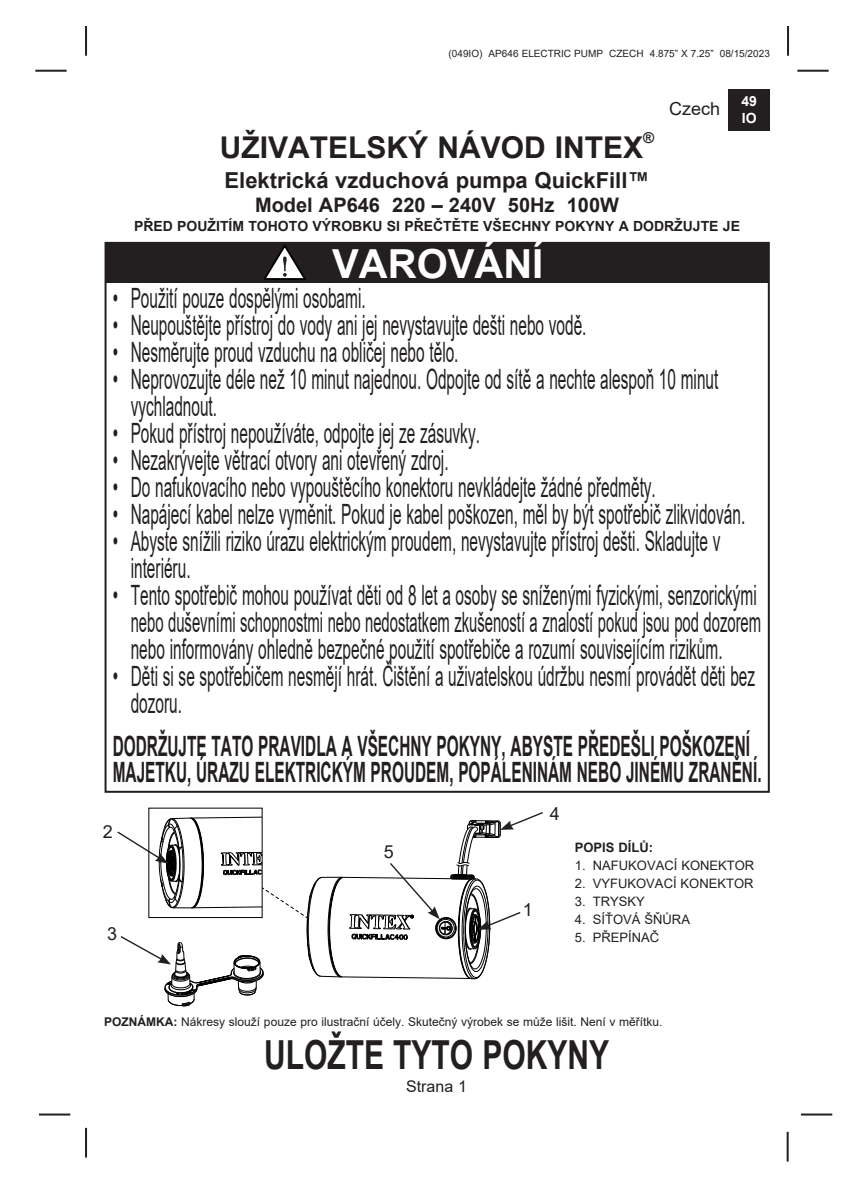
<style>
.page{position:relative;width:864px;height:1191px;background:#fff}
.page>*{position:absolute;margin:0;border:0;box-sizing:border-box;transform-origin:0 0}
.t1{font:700 40px "Arial";color:#231f20;scale:.75 1}
.t2{font:700 40px "Arial";color:#fff}
.t3{font:700 30px "Arial";color:#231f20}
.t4{font:28px/27px "Arial";color:#231f20;scale:.55 1}
.t5{font:700 28px/26px "Arial";color:#231f20;scale:.55 1}
.t6{font:700 22px "Arial";color:#231f20}
.t7{font:700 20px "Arial";color:#231f20}
.t8{font:18px "Arial";color:#231f20}
.t9{font:16px "Arial";color:#231f20}
.t10{font:700 15px "Arial";color:#231f20}
.t11{font:700 14px "Arial";color:#231f20}
.t12{font:700 14px/16.8px "Arial";color:#fff}
.t13{font:13px "Arial";color:#231f20}
.t14{font:700 13px "Arial";color:#231f20}
.t15{font:12px "Arial";color:#231f20}
.t16{font:10px "Arial";color:#231f20}
.s1{font-weight:700}
</style>
<div class="page">
<hr style="left:35px;top:70px;width:32px;height:2px;background:#231f20">
<hr style="left:797px;top:70px;width:32px;height:2px;background:#231f20">
<hr style="left:85px;top:26px;width:2px;height:30px;background:#231f20">
<hr style="left:787px;top:26px;width:2px;height:30px;background:#231f20">
<hr style="left:39px;top:1113px;width:31px;height:2px;background:#231f20">
<hr style="left:801px;top:1113px;width:31px;height:2px;background:#231f20">
<hr style="left:85px;top:1127px;width:2px;height:30px;background:#231f20">
<hr style="left:787px;top:1131px;width:2px;height:30px;background:#231f20">
<div style="left:728px;top:89px;width:42px;height:41px;background:#231f20"></div>
<svg style="left:117px;top:810px;width:426px;height:196px"></svg>
<div style="left:106px;top:243px;width:663px;height:39px;background:#231f20"></div>
<svg style="left:264px;top:245px;width:42px;height:35px"></svg>
<p class="t16" style="left:449px;top:46px;width:323px">(049IO) AP646 ELECTRIC PUMP CZECH 4.875” X 7.25” 08/15/2023</p>
<p class="t8" style="left:669px;top:96px;width:53px">Czech</p>
<p class="t12" style="left:741px;top:93px;width:17px">49<br>IO</p>
<p class="t3" style="left:220px;top:127px;width:425px">UŽIVATELSKÝ NÁVOD INTEX</p>
<p class="t10" style="left:643px;top:127px;width:13px">®</p>
<p class="t6" style="left:225px;top:164px;width:426px">Elektrická vzduchová pumpa QuickFill™</p>
<p class="t7" style="left:255px;top:191px;width:366px">Model AP646 220 – 240V 50Hz 100W</p>
<p class="t11" style="left:134px;top:216px;width:607px">PŘED POUŽITÍM TOHOTO VÝROBKU SI PŘEČTĚTE VŠECHNY POKYNY A DODRŽUJTE JE</p>
<p class="t2" style="left:332px;top:235px;width:213px">VAROVÁNÍ</p>
<p class="t4" style="left:113px;top:284px;width:461px">• Použití pouze dospělými osobami.</p>
<p class="t4" style="left:113px;top:311px;width:863px">• Neupouštějte přístroj do vody ani jej nevystavujte dešti nebo vodě.</p>
<p class="t4" style="left:113px;top:338px;width:630px">• Nesměrujte proud vzduchu na obličej nebo tělo.</p>
<p class="t4" style="left:131px;top:365px;width:1070px;text-indent:-18px">• Neprovozujte déle než 10 minut najednou. Odpojte od sítě a nechte alespoň 10 minut vychladnout.</p>
<p class="t4" style="left:113px;top:419px;width:669px">• Pokud přístroj nepoužíváte, odpojte jej ze zásuvky.</p>
<p class="t4" style="left:113px;top:446px;width:612px">• Nezakrývejte větrací otvory ani otevřený zdroj.</p>
<p class="t4" style="left:113px;top:473px;width:989px">• Do nafukovacího nebo vypouštěcího konektoru nevkládejte žádné předměty.</p>
<p class="t4" style="left:113px;top:500px;width:1152px">• Napájecí kabel nelze vyměnit. Pokud je kabel poškozen, měl by být spotřebič zlikvidován.</p>
<p class="t4" style="left:131px;top:527px;width:1074px;text-indent:-18px">• Abyste snížili riziko úrazu elektrickým proudem, nevystavujte přístroj dešti. Skladujte v interiéru.</p>
<p class="t4" style="left:131px;top:581px;width:1148px;text-indent:-18px">• Tento spotřebič mohou používat děti od 8 let a osoby se sníženými fyzickými, senzorickými nebo duševními schopnostmi nebo nedostatkem zkušeností a znalostí pokud jsou pod dozorem nebo informovány ohledně bezpečné použití spotřebiče a rozumí souvisejícím rizikům.</p>
<p class="t4" style="left:131px;top:662px;width:1137px;text-indent:-18px">• Děti si se spotřebičem nesmějí hrát. Čištění a uživatelskou údržbu nesmí provádět děti bez dozoru.</p>
<p class="t5" style="left:113px;top:733px;width:1181px">DODRŽUJTE TATO PRAVIDLA A VŠECHNY POKYNY, ABYSTE PŘEDEŠLI POŠKOZENÍ<br>MAJETKU, ÚRAZU ELEKTRICKÝM PROUDEM, POPÁLENINÁM NEBO JINÉMU ZRANĚNÍ.</p>
<p class="t8" style="left:103px;top:818px;width:12px">2</p>
<p class="t8" style="left:107px;top:921px;width:12px">3</p>
<p class="t8" style="left:384px;top:839px;width:12px">5</p>
<p class="t8" style="left:523px;top:897px;width:12px">1</p>
<p class="t8" style="left:550px;top:801px;width:12px">4</p>
<p class="t14" style="left:575px;top:838px;width:80px">POPIS DÍLŮ:</p>
<p class="t13" style="left:575px;top:856px;width:181px">1. NAFUKOVACÍ KONEKTOR</p>
<p class="t13" style="left:575px;top:874px;width:180px">2. VYFUKOVACÍ KONEKTOR</p>
<p class="t13" style="left:575px;top:892px;width:72px">3. TRYSKY</p>
<p class="t13" style="left:575px;top:910px;width:117px">4. SÍŤOVÁ ŠŇŮRA</p>
<p class="t13" style="left:575px;top:928px;width:86px">5. PŘEPÍNAČ</p>
<p class="t15" style="left:104px;top:1013px;width:560px"><span class="s1">POZNÁMKA:</span> Nákresy slouží pouze pro ilustrační účely. Skutečný výrobek se může lišit. Není v měřítku.</p>
<h1 class="t1" style="left:264px;top:1026px;width:462px">ULOŽTE TYTO POKYNY</h1>
<p class="t9" style="left:406px;top:1075px;width:62px">Strana 1</p>
</div>
